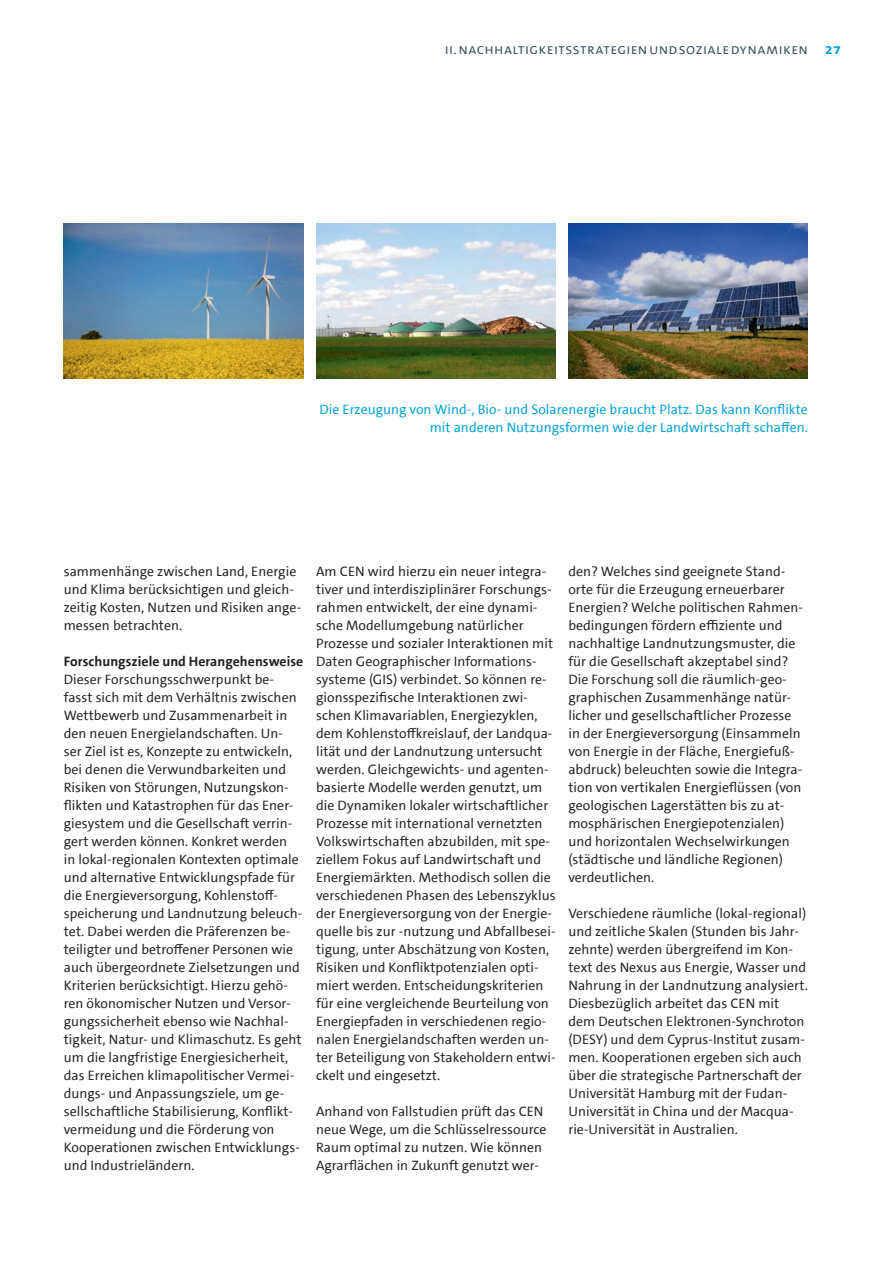
<style>
.page{position:relative;width:893px;height:1263px;background:#fff}
.page>*{position:absolute;margin:0;border:0;box-sizing:border-box;transform-origin:0 0}
.t1{font:15px "The Sans UHH Semi Light Caps";letter-spacing:.02em;color:#314e58}
.t2{font:13.8px/18px "The Sans UHH";letter-spacing:.005em;color:#231f20}
.t3{font:13.8px/18px "The Sans UHH";letter-spacing:.005em;color:#00a1d7;text-align:right}
.t4{font:700 13.8px "The Sans UHH";letter-spacing:.005em;color:#231f20}
.s1{font-family:"The Sans UHH Bold Caps";color:#00a1d7}
</style>
<div class="page">
<img style="left:316px;top:223px;width:240px;height:155px">
<img style="left:64px;top:223px;width:239px;height:155px">
<img style="left:568px;top:223px;width:240px;height:155px">
<p class="t1" style="left:445px;top:39px;width:397px">II. Nachhaltigkeitsstrategien und soziale Dynamiken <span class="s1">27</span></p>
<p class="t3" style="left:319px;top:400px;width:490px">Die Erzeugung von Wind-, Bio- und Solarenergie braucht Platz. Das kann Konflikte mit anderen Nutzungsformen wie der Landwirtschaft schaffen.</p>
<p class="t2" style="left:64px;top:562px;width:239px">sammenhänge zwischen Land, Energie und Klima berücksichtigen und gleich&shy;zeitig Kosten, Nutzen und Risiken ange&shy;messen betrachten.</p>
<p class="t4" style="left:64px;top:652px;width:241px">Forschungsziele und Herangehensweise</p>
<p class="t2" style="left:64px;top:670px;width:240px">Dieser Forschungsschwerpunkt be&shy;fasst sich mit dem Verhältnis zwischen Wettbewerb und Zusammenarbeit in den neuen Energielandschaften. Un&shy;ser Ziel ist es, Konzepte zu entwickeln, bei denen die Verwundbarkeiten und Risiken von Störungen, Nutzungskon&shy;flikten und Katastrophen für das Ener&shy;giesystem und die Gesellschaft verrin&shy;gert werden können. Konkret werden<br>in lokal-regionalen Kontexten optimale und alternative Entwicklungspfade für die Energieversorgung, Kohlenstoff&shy;speicherung und Landnutzung beleuch&shy;tet. Dabei werden die Präferenzen be&shy;teiligter und betroffener Personen wie auch übergeordnete Zielsetzungen und Kriterien berücksichtigt. Hierzu gehö&shy;ren ökonomischer Nutzen und Versor&shy;gungssicherheit ebenso wie Nachhal&shy;tigkeit, Natur- und Klimaschutz. Es geht um die langfristige Energiesicherheit, das Erreichen klimapolitischer Vermei&shy;dungs- und Anpassungsziele, um ge&shy;sellschaftliche Stabilisierung, Konflikt&shy;vermeidung und die Förderung von Kooperationen zwischen Entwicklungs&shy;und Industrieländern.</p>
<p class="t2" style="left:316px;top:562px;width:241px">Am CEN wird hierzu ein neuer integra&shy;tiver und interdisziplinärer Forschungs&shy;rahmen entwickelt, der eine dynami&shy;sche Modellumgebung natürlicher Prozesse und sozialer Interaktionen mit Daten Geographischer Informations&shy;systeme (GIS) verbindet. So können re&shy;gionsspezifische Interaktionen zwi&shy;schen Klimavariablen, Energiezyklen, dem Kohlenstoffkreislauf, der Landqua&shy;lität und der Landnutzung untersucht werden. Gleichgewichts- und agenten&shy;basierte Modelle werden genutzt, um die Dynamiken lokaler wirtschaftlicher Prozesse mit international vernetzten Volkswirtschaften abzubilden, mit spe&shy;ziellem Fokus auf Landwirtschaft und Energiemärkten. Methodisch sollen die verschiedenen Phasen des Lebenszyklus der Energieversorgung von der Energie&shy;quelle bis zur -nutzung und Abfallbesei&shy;tigung, unter Abschätzung von Kosten, Risiken und Konfliktpotenzialen opti&shy;miert werden. Entscheidungskriterien für eine vergleichende Beurteilung von Energiepfaden in verschiedenen regio&shy;nalen Energielandschaften werden un&shy;ter Beteiligung von Stakeholdern entwi&shy;ckelt und eingesetzt.</p>
<p class="t2" style="left:316px;top:1102px;width:232px">Anhand von Fallstudien prüft das CEN neue Wege, um die Schlüsselressource Raum optimal zu nutzen. Wie können Agrarflächen in Zukunft genutzt wer-</p>
<p class="t2" style="left:568px;top:562px;width:236px">den? Welches sind geeignete Stand&shy;orte für die Erzeugung erneuerbarer Energien? Welche politischen Rahmen&shy;bedingungen fördern effiziente und nachhaltige Landnutzungsmuster, die für die Gesellschaft akzeptabel sind?<br>Die Forschung soll die räumlich-geo&shy;graphischen Zusammenhänge natür&shy;licher und gesellschaftlicher Prozesse in der Energieversorgung (Einsammeln von Energie in der Fläche, Energiefuß&shy;abdruck) beleuchten sowie die Integra&shy;tion von vertikalen Energieflüssen (von geologischen Lagerstätten bis zu at&shy;mosphärischen Energiepotenzialen) und horizontalen Wechselwirkungen (städtische und ländliche Regionen) verdeutlichen.</p>
<p class="t2" style="left:568px;top:904px;width:241px">Verschiedene räumliche (lokal-regional) und zeitliche Skalen (Stunden bis Jahr&shy;zehnte) werden übergreifend im Kon&shy;text des Nexus aus Energie, Wasser und Nahrung in der Landnutzung analysiert.<br>Diesbezüglich arbeitet das CEN mit dem Deutschen Elektronen-Synchroton (DESY) und dem Cyprus-Institut zusam&shy;men. Kooperationen ergeben sich auch über die strategische Partnerschaft der Universität Hamburg mit der Fudan-Universität in China und der Macqua&shy;rie-Universität in Australien.</p>
</div>
